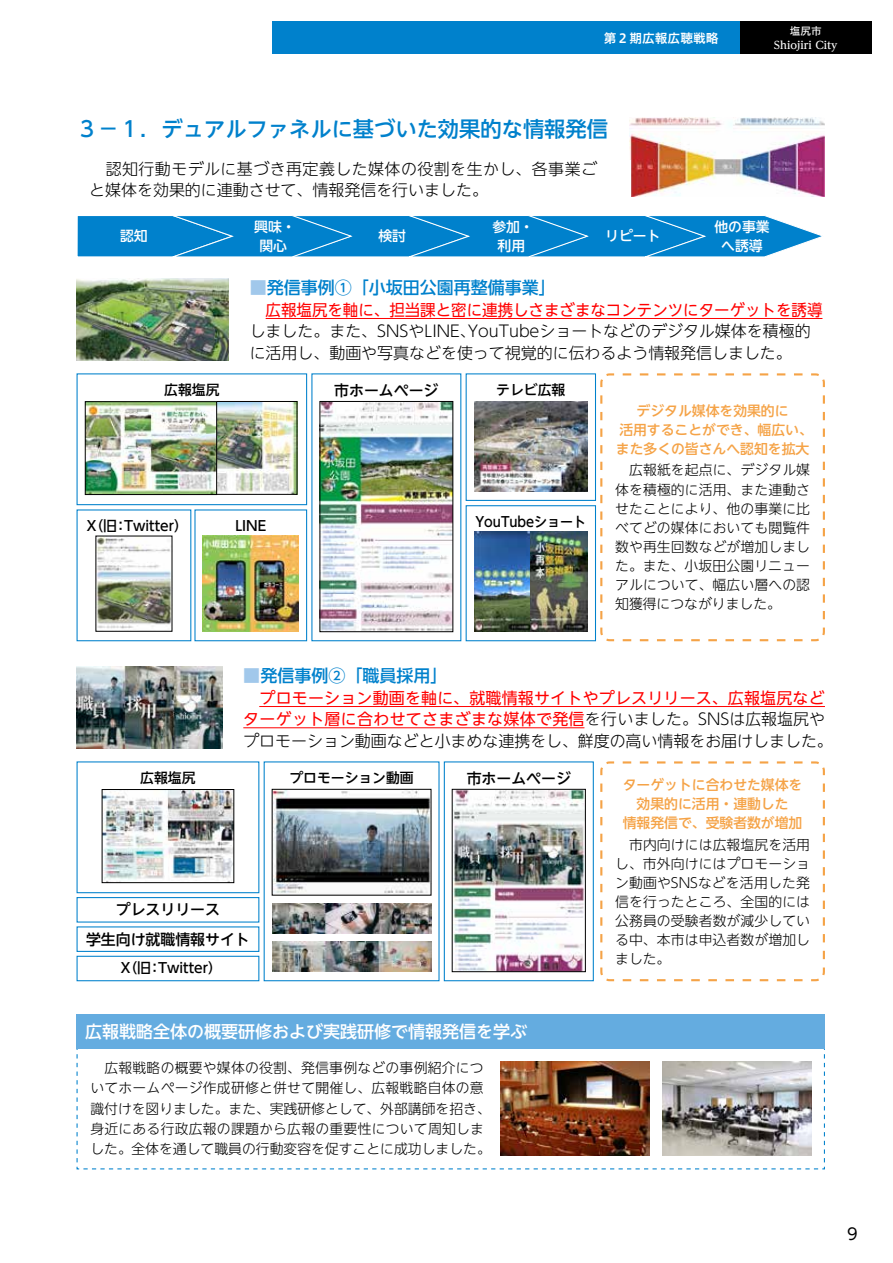
<style>
.page{position:relative;width:893px;height:1263px;background:#fff}
.page>*{position:absolute;margin:0;border:0;box-sizing:border-box;transform-origin:0 0}
.t1{font:500 21.3px "UD Shin Go NT Pro";color:#0081cc}
.t2{font:500 16.95px "UD Shin Go NT Pro";color:#0081cc}
.t3{font:500 16.95px "UD Shin Go NT Pro";color:#fff}
.t4{font:15.9px/21.3px "UD Shin Go NT Pro";letter-spacing:.015em;color:#f00;text-align:center}
.t5{font:300 15.9px/21.3px "UD Shin Go NT Pro";color:#000}
.t6{font:300 15.9px/21.3px "UD Shin Go NT Pro";letter-spacing:.03em;color:#000}
.t7{font:15.9px "UD Shin Go NT Pro";color:#000}
.t8{font:500 14.85px/29.4px "UD Shin Go NT Pro";color:#000;text-align:center}
.t9{font:300 13.8px/19.2px "UD Shin Go NT Pro";letter-spacing:.01em;color:#000;text-align:justify}
.t10{font:500 13.8px/19.2px "UD Shin Go NT Pro";color:#f5a347;text-align:center}
.t11{font:500 13.8px "UD Shin Go NT Pro";color:#000}
.t12{font:500 13.8px/18.1px "UD Shin Go NT Pro";color:#fff;text-align:center}
.t13{font:500 13.8px "UD Shin Go NT Pro";color:#000;scale:.94 1}
.t14{font:12.75px "Hiragino UD Sans Std W6";color:#fff}
.t15{font:700 10.65px "UD Reimin Pro";color:#fff}
.t16{font:10.65px "Hiragino UD Sans Std W5";color:#fff}
.s1{color:#a1c8eb}
.s2{font-weight:300;color:#000}
</style>
<div class="page">
<div style="left:272px;top:21px;width:468px;height:33px;background:#0081cc"></div>
<div style="left:740px;top:21px;width:132px;height:33px;background:#000"></div>
<img style="left:630px;top:118px;width:195px;height:79px">
<div style="left:77px;top:161px;width:554px;height:54px;background:#fff"></div>
<img style="left:77px;top:279px;width:151px;height:82px">
<hr style="left:266px;top:318px;width:556px;height:1px;background:#f00">
<svg style="left:77px;top:215px;width:745px;height:42px;background:#1a8dd1"></svg>
<svg style="left:600px;top:373px;width:225px;height:269px"></svg>
<img style="left:217px;top:403px;width:78px;height:90px">
<div style="left:165px;top:401px;width:132px;height:94px;border:1px solid #000"></div>
<div style="left:77px;top:373px;width:230px;height:132px;border:1px solid #0081cc"></div>
<img style="left:87px;top:403px;width:128px;height:90px">
<div style="left:85px;top:401px;width:132px;height:94px;border:1px solid #000"></div>
<div style="left:194px;top:509px;width:113px;height:132px;border:1px solid #0081cc"></div>
<img style="left:203px;top:536px;width:96px;height:95px">
<img style="left:98px;top:538px;width:72px;height:91px">
<img style="left:322px;top:403px;width:129px;height:227px">
<div style="left:320px;top:401px;width:133px;height:231px;border:1px solid #000"></div>
<div style="left:466px;top:373px;width:130px;height:128px;border:1px solid #0081cc"></div>
<img style="left:474px;top:401px;width:113px;height:90px">
<div style="left:466px;top:505px;width:130px;height:136px;border:1px solid #0081cc"></div>
<img style="left:474px;top:532px;width:113px;height:100px">
<img style="left:77px;top:667px;width:145px;height:82px">
<hr style="left:259px;top:706px;width:566px;height:1px;background:#f00">
<hr style="left:243px;top:727px;width:341px;height:1px;background:#f00">
<svg style="left:600px;top:761px;width:225px;height:221px"></svg>
<div style="left:444px;top:761px;width:150px;height:220px;border:1px solid #0081cc"></div>
<img style="left:454px;top:791px;width:130px;height:179px">
<div style="left:452px;top:789px;width:134px;height:183px;border:1px solid #000"></div>
<img style="left:104px;top:791px;width:128px;height:90px">
<div style="left:102px;top:789px;width:132px;height:94px;border:1px solid #000"></div>
<div style="left:77px;top:956px;width:182px;height:25px;border:1px solid #0081cc"></div>
<div style="left:77px;top:897px;width:182px;height:25px;border:1px solid #0081cc"></div>
<div style="left:77px;top:926px;width:182px;height:26px;border:1px solid #0081cc"></div>
<img style="left:274px;top:791px;width:155px;height:102px">
<div style="left:272px;top:789px;width:159px;height:106px;border:1px solid #000"></div>
<img style="left:272px;top:904px;width:159px;height:29px">
<img style="left:272px;top:942px;width:159px;height:30px">
<svg style="left:76px;top:1047px;width:749px;height:123px"></svg>
<img style="left:662px;top:1061px;width:149px;height:94px">
<img style="left:501px;top:1061px;width:149px;height:94px">
<div style="left:77px;top:1014px;width:748px;height:34px;background:#64ace0"></div>
<p class="t14" style="left:604px;top:28px;width:116px">第２期広報広聴戦略</p>
<h1 class="t1" style="left:77px;top:112px;width:533px">３－１．デュアルファネルに基づいた効果的な情報発信</h1>
<p class="t6" style="left:89px;top:158px;width:509px">　認知行動モデルに基づき再定義した媒体の役割を生かし、各事業ごと媒体を効果的に連動させて、情報発信を行いました。</p>
<p class="t16" style="left:790px;top:23px;width:33px">塩尻市</p>
<p class="t15" style="left:774px;top:36px;width:65px">Shiojiri City</p>
<p class="t12" style="left:254px;top:218px;width:43px">興味・関心</p>
<p class="t12" style="left:492px;top:218px;width:43px">参加・利用</p>
<p class="t12" style="left:714px;top:218px;width:57px">他の事業へ誘導</p>
<p class="t12" style="left:120px;top:227px;width:29px">認知</p>
<p class="t12" style="left:378px;top:227px;width:29px">検討</p>
<p class="t12" style="left:605px;top:227px;width:57px">リピート</p>
<p class="t11" style="left:164px;top:379px;width:57px">広報塩尻</p>
<p class="t2" style="left:250px;top:273px;width:308px"><span class="s1">■</span>発信事例①「小坂田公園再整備事業」</p>
<p class="t4" style="left:266px;top:299px;width:558px">広報塩尻を軸に、担当課と密に連携しさまざまなコンテンツにターゲットを誘導</p>
<p class="t5" style="left:250px;top:320px;width:562px">しました。また、SNSやLINE、YouTubeショートなどのデジタル媒体を積極的に活用し、動画や写真などを使って視覚的に伝わるよう情報発信しました。</p>
<p class="t8" style="left:334px;top:375px;width:106px">市ホームページ</p>
<p class="t11" style="left:496px;top:379px;width:71px">テレビ広報</p>
<p class="t11" style="left:87px;top:515px;width:103px">X（旧：Twitter）</p>
<p class="t11" style="left:235px;top:515px;width:32px">LINE</p>
<p class="t13" style="left:475px;top:510px;width:119px">YouTubeショート</p>
<p class="t10" style="left:616px;top:401px;width:198px">デジタル媒体を効果的に<br>活用することができ、幅広い、また多くの皆さんへ認知を拡大</p>
<p class="t9" style="left:615px;top:460px;width:196px">　広報紙を起点に、デジタル媒体を積極的に活用、また連動させたことにより、他の事業に比べてどの媒体においても閲覧件数や再生回数などが増加しました。また、小坂田公園リニューアルについて、幅広い層への認知獲得につながりました。</p>
<p class="t2" style="left:243px;top:661px;width:206px"><span class="s1">■</span>発信事例②「職員採用」</p>
<p class="t4" style="left:243px;top:687px;width:591px">プロモーション動画を軸に、就職情報サイトやプレスリリース、広報塩尻など<br>ターゲット層に合わせてさまざまな媒体で発信<span class="s2">を行いました。SNSは広報塩尻やプロモーション動画などと小まめな連携をし、鮮度の高い情報をお届けしました。</span></p>
<p class="t10" style="left:623px;top:775px;width:181px">ターゲットに合わせた媒体を効果的に活用・連動した<br>情報発信で、受験者数が増加</p>
<p class="t9" style="left:615px;top:834px;width:196px">　市内向けには広報塩尻を活用し、市外向けにはプロモーション動画やSNSなどを活用した発信を行ったところ、全国的には公務員の受験者数が減少している中、本市は申込者数が増加しました。</p>
<p class="t11" style="left:289px;top:767px;width:126px">プロモーション動画</p>
<p class="t11" style="left:140px;top:767px;width:57px">広報塩尻</p>
<p class="t8" style="left:467px;top:763px;width:106px">市ホームページ</p>
<p class="t8" style="left:86px;top:895px;width:165px">プレスリリース<br>学生向け就職情報サイト</p>
<p class="t11" style="left:121px;top:957px;width:103px">X（旧：Twitter）</p>
<p class="t3" style="left:85px;top:1017px;width:444px">広報戦略全体の概要研修および実践研修で情報発信を学ぶ</p>
<p class="t9" style="left:90px;top:1057px;width:402px;line-height:20.2px;text-align:center">広報戦略の概要や媒体の役割、発信事例などの事例紹介につ<br>いてホームページ作成研修と併せて開催し、広報戦略自体の意識付けを図りました。また、実践研修として、外部講師を招き、身近にある行政広報の課題から広報の重要性について周知しました。全体を通して職員の行動変容を促すことに成功しました。</p>
<p class="t7" style="left:847px;top:1221px;width:12px">9</p>
</div>
